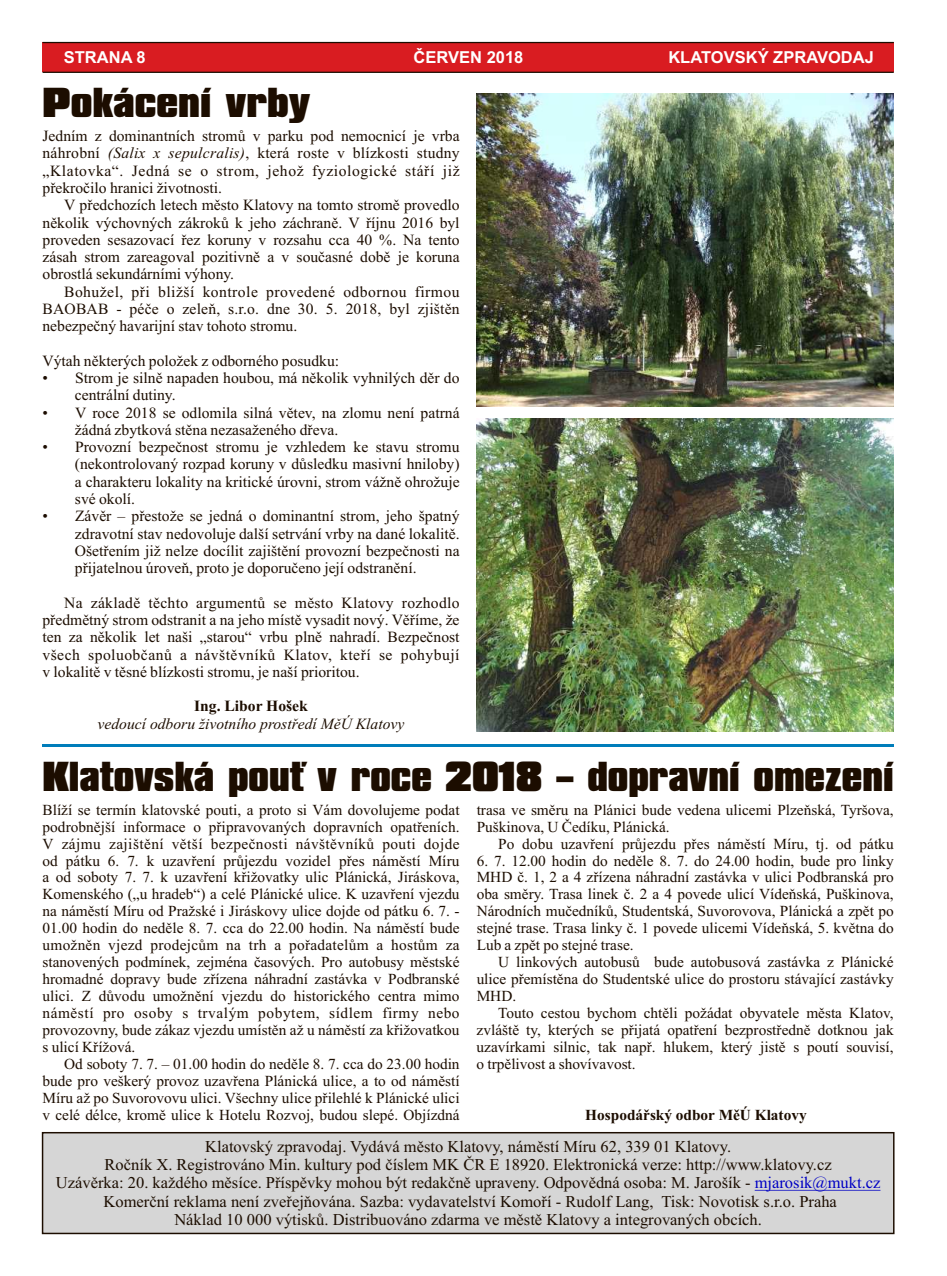
<style>
.page{position:relative;width:947px;height:1276px;background:#fff}
.page>*{position:absolute;margin:0;border:0;box-sizing:border-box;transform-origin:0 0}
.t1{font:36px "Compacta Blk AT";color:#1c0d00;scale:.94 1}
.t2{font:36px "Compacta Blk AT";color:#1c0d00}
.t3{font:16.5px/18.3px "Times New Roman";color:#1c0d00;text-align:center}
.t4{font:700 16.5px "Arial";color:#fff}
.t5{font:15.6px/17.2px "Times New Roman";color:#1c0d00;text-align:justify}
.t6{font:italic 15.6px "Times New Roman";color:#1c0d00}
.t7{font:700 15.6px "Times New Roman";color:#1c0d00}
.t8{font:15.3px/17px "Times New Roman";color:#1c0d00;text-align:justify}
.t9{font:700 15.3px "Times New Roman";color:#1c0d00}
.s1{font-style:italic}
.s2{color:#0000c4}
</style>
<div class="page">
<hr style="left:43px;top:745px;width:850px;height:2px;background:#007dba">
<div style="left:43px;top:43px;width:850px;height:29px;background:#d91c21"></div>
<svg style="left:42px;top:41px;width:852px;height:3px;background:#935955"></svg>
<svg style="left:42px;top:71px;width:852px;height:2px;background:#601811"></svg>
<div style="left:41px;top:1132px;width:853px;height:103px;background:#d6d6d6"></div>
<svg style="left:754px;top:1190px;width:13px;height:1px"></svg>
<hr style="left:827px;top:1190px;width:34px;height:1px;background:#0000c4">
<hr style="left:767px;top:1190px;width:32px;height:1px;background:#0000c4">
<svg style="left:799px;top:1190px;width:28px;height:1px"></svg>
<svg style="left:861px;top:1190px;width:19px;height:1px"></svg>
<img style="left:476px;top:94px;width:417px;height:312px">
<img style="left:476px;top:418px;width:417px;height:313px">
<p class="t4" style="left:64px;top:51px;width:83px">STRANA 8</p>
<p class="t4" style="left:413px;top:51px;width:111px">ČERVEN 2018</p>
<p class="t4" style="left:668px;top:51px;width:207px">KLATOVSKÝ ZPRAVODAJ</p>
<h1 class="t2" style="left:43px;top:89px;width:269px">Pokácení vrby</h1>
<p class="t5" style="left:42px;top:129px;width:418px">Jedním z dominantních stromů v parku pod nemocnicí je vrba náhrobní <span class="s1">(Salix x sepulcralis)</span>, která roste v blízkosti studny „Klatovka“. Jedná se o strom, jehož fyziologické stáří již překročilo hranici životnosti.</p>
<p class="t5" style="left:42px;top:198px;width:418px;text-indent:22px">V předchozích letech město Klatovy na tomto stromě provedlo několik výchovných zákroků k jeho záchraně. V říjnu 2016 byl proveden sesazovací řez koruny v rozsahu cca 40 %. Na tento zásah strom zareagoval pozitivně a v současné době je koruna obrostlá sekundárními výhony.</p>
<p class="t5" style="left:42px;top:284px;width:418px;text-indent:22px">Bohužel, při bližší kontrole provedené odbornou firmou BAOBAB - péče o zeleň, s.r.o. dne 30. 5. 2018, byl zjištěn nebezpečný havarijní stav tohoto stromu.</p>
<p class="t5" style="left:42px;top:353px;width:298px">Výtah některých položek z odborného posudku:</p>
<p class="t5" style="left:75px;top:371px;width:386px;text-indent:-32px">• Strom je silně napaden houbou, má několik vyhnilých děr do centrální dutiny.</p>
<p class="t5" style="left:75px;top:405px;width:386px;text-indent:-32px">• V roce 2018 se odlomila silná větev, na zlomu není patrná žádná zbytková stěna nezasaženého dřeva.</p>
<p class="t5" style="left:75px;top:440px;width:386px;text-indent:-32px">• Provozní bezpečnost stromu je vzhledem ke stavu stromu (nekontrolovaný rozpad koruny v důsledku masivní hniloby) a charakteru lokality na kritické úrovni, strom vážně ohrožuje své okolí.</p>
<p class="t5" style="left:75px;top:509px;width:386px;text-indent:-32px">• Závěr – přestože se jedná o dominantní strom, jeho špatný zdravotní stav nedovoluje další setrvání vrby na dané lokalitě.<br>Ošetřením již nelze docílit zajištění provozní bezpečnosti na přijatelnou úroveň, proto je doporučeno její odstranění.</p>
<p class="t5" style="left:42px;top:595px;width:418px;text-indent:22px">Na základě těchto argumentů se město Klatovy rozhodlo předmětný strom odstranit a na jeho místě vysadit nový. Věříme, že ten za několik let naši „starou“ vrbu plně nahradí. Bezpečnost všech spoluobčanů a návštěvníků Klatov, kteří se pohybují v lokalitě v těsné blízkosti stromu, je naší prioritou.</p>
<p class="t7" style="left:194px;top:701px;width:115px">Ing. Libor Hošek</p>
<p class="t6" style="left:97px;top:718px;width:308px">vedoucí odboru životního prostředí MěÚ Klatovy</p>
<h1 class="t1" style="left:43px;top:763px;width:906px">Klatovská pouť v roce 2018 – dopravní omezení</h1>
<p class="t8" style="left:42px;top:802px;width:418px">Blíží se termín klatovské pouti, a proto si Vám dovolujeme podat podrobnější informace o připravovaných dopravních opatřeních.<br>V zájmu zajištění větší bezpečnosti návštěvníků pouti dojde od pátku 6. 7. k uzavření průjezdu vozidel přes náměstí Míru a od soboty 7. 7. k uzavření křižovatky ulic Plánická, Jiráskova, Komenského („u hradeb“) a celé Plánické ulice. K uzavření vjezdu na náměstí Míru od Pražské i Jiráskovy ulice dojde od pátku 6. 7. - 01.00 hodin do neděle 8. 7. cca do 22.00 hodin. Na náměstí bude umožněn vjezd prodejcům na trh a pořadatelům a hostům za stanovených podmínek, zejména časových. Pro autobusy městské hromadné dopravy bude zřízena náhradní zastávka v Podbranské ulici. Z důvodu umožnění vjezdu do historického centra mimo náměstí pro osoby s trvalým pobytem, sídlem firmy nebo provozovny, bude zákaz vjezdu umístěn až u náměstí za křižovatkou s ulicí Křížová.</p>
<p class="t8" style="left:42px;top:1056px;width:418px;text-indent:22px">Od soboty 7. 7. – 01.00 hodin do neděle 8. 7. cca do 23.00 hodin bude pro veškerý provoz uzavřena Plánická ulice, a to od náměstí Míru až po Suvorovovu ulici. Všechny ulice přilehlé k Plánické ulici v celé délce, kromě ulice k Hotelu Rozvoj, budou slepé. Objízdná</p>
<p class="t8" style="left:476px;top:802px;width:418px">trasa ve směru na Plánici bude vedena ulicemi Plzeňská, Tyršova,<br>Puškinova, U Čedíku, Plánická.</p>
<p class="t8" style="left:498px;top:836px;width:397px">Po dobu uzavření průjezdu přes náměstí Míru, tj. od pátku</p>
<p class="t8" style="left:476px;top:853px;width:418px">6. 7. 12.00 hodin do neděle 8. 7. do 24.00 hodin, bude pro linky MHD č. 1, 2 a 4 zřízena náhradní zastávka v ulici Podbranská pro oba směry. Trasa linek č. 2 a 4 povede ulicí Vídeňská, Puškinova, Národních mučedníků, Studentská, Suvorovova, Plánická a zpět po stejné trase. Trasa linky č. 1 povede ulicemi Vídeňská, 5. května do Lub a zpět po stejné trase.</p>
<p class="t8" style="left:476px;top:955px;width:418px;text-indent:22px">U linkových autobusů bude autobusová zastávka z Plánické ulice přemístěna do Studentské ulice do prostoru stávající zastávky MHD.</p>
<p class="t8" style="left:476px;top:1006px;width:418px;text-indent:22px">Touto cestou bychom chtěli požádat obyvatele města Klatov, zvláště ty, kterých se přijatá opatření bezprostředně dotknou jak uzavírkami silnic, tak např. hlukem, který jistě s poutí souvisí, o trpělivost a shovívavost.</p>
<p class="t9" style="left:585px;top:1109px;width:223px">Hospodářský odbor MěÚ Klatovy</p>
<p class="t3" style="left:56px;top:1138px;width:825px">Klatovský zpravodaj. Vydává město Klatovy, náměstí Míru 62, 339 01 Klatovy.<br>Ročník X. Registrováno Min. kultury pod číslem MK ČR E 18920. Elektronická verze: http://www.klatovy.cz<br>Uzávěrka: 20. každého měsíce. Příspěvky mohou být redakčně upraveny. Odpovědná osoba: M. Jarošík - <span class="s2">mjarosik@mukt.cz </span>Komerční reklama není zveřejňována. Sazba: vydavatelství Komoří - Rudolf Lang, Tisk: Novotisk s.r.o. Praha<br>Náklad 10 000 výtisků. Distribuováno zdarma ve městě Klatovy a integrovaných obcích.</p>
</div>
